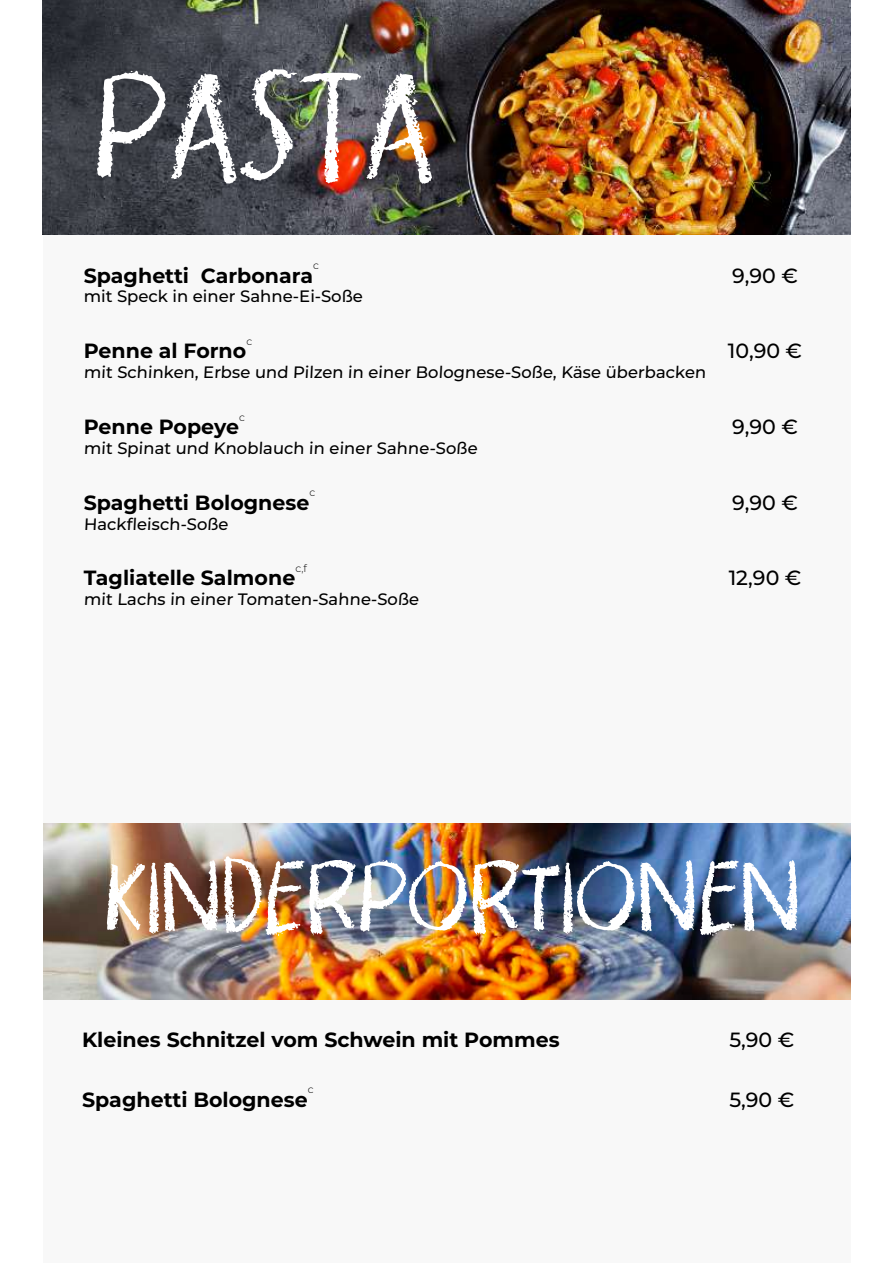
<style>
.page{position:relative;width:893px;height:1263px;background:#fff}
.page>*{position:absolute;margin:0;border:0;box-sizing:border-box;transform-origin:0 0}
.t1{font:159.75px "Pigment DEMO";color:#fff}
.t2{font:107.25px "Pigment DEMO";color:#fff}
.t3{font:700 20.55px "Montserrat";color:#000}
.t4{font:500 20.55px "Montserrat";color:#000}
.t5{font:500 16.5px "Montserrat";color:#000}
.t6{font:300 10.5px "Montserrat";color:#000}
</style>
<div class="page">
<div style="left:43px;top:43px;width:807px;height:1220px;background:#f8f8f8"></div>
<img style="left:43px;top:0;width:807px;height:235px">
<img style="left:44px;top:824px;width:806px;height:175px">
<h1 class="t1" style="left:93px;top:62px;width:342px">PASTA</h1>
<p class="t6" style="left:313px;top:259px;width:7px">c</p>
<p class="t5" style="left:84px;top:286px;width:281px">mit Speck in einer Sahne-Ei-Soße</p>
<p class="t3" style="left:84px;top:263px;width:231px">Spaghetti Carbonara</p>
<p class="t4" style="left:732px;top:263px;width:67px">9,90 €</p>
<p class="t6" style="left:246px;top:335px;width:7px">c</p>
<p class="t5" style="left:84px;top:362px;width:625px">mit Schinken, Erbse und Pilzen in einer Bolognese-Soße, Käse überbacken</p>
<p class="t3" style="left:84px;top:338px;width:164px">Penne al Forno</p>
<p class="t4" style="left:728px;top:338px;width:76px">10,90 €</p>
<p class="t6" style="left:239px;top:410px;width:7px">c</p>
<p class="t5" style="left:84px;top:438px;width:396px">mit Spinat und Knoblauch in einer Sahne-Soße</p>
<p class="t3" style="left:84px;top:414px;width:157px">Penne Popeye</p>
<p class="t4" style="left:732px;top:414px;width:67px">9,90 €</p>
<p class="t6" style="left:309px;top:486px;width:7px">c</p>
<p class="t3" style="left:84px;top:490px;width:227px">Spaghetti Bolognese</p>
<p class="t4" style="left:732px;top:490px;width:67px">9,90 €</p>
<p class="t5" style="left:84px;top:514px;width:147px">Hackfleisch-Soße</p>
<p class="t6" style="left:295px;top:562px;width:13px">c,f</p>
<p class="t5" style="left:84px;top:589px;width:338px">mit Lachs in einer Tomaten-Sahne-Soße</p>
<p class="t3" style="left:84px;top:565px;width:213px">Tagliatelle Salmone</p>
<p class="t4" style="left:729px;top:565px;width:74px">12,90 €</p>
<h2 class="t2" style="left:104px;top:854px;width:698px">KINDERPORTIONEN</h2>
<p class="t3" style="left:82px;top:1027px;width:479px">Kleines Schnitzel vom Schwein mit Pommes</p>
<p class="t4" style="left:729px;top:1027px;width:66px">5,90 €</p>
<p class="t6" style="left:308px;top:1083px;width:7px">c</p>
<p class="t3" style="left:82px;top:1087px;width:227px">Spaghetti Bolognese</p>
<p class="t4" style="left:729px;top:1087px;width:66px">5,90 €</p>
</div>
